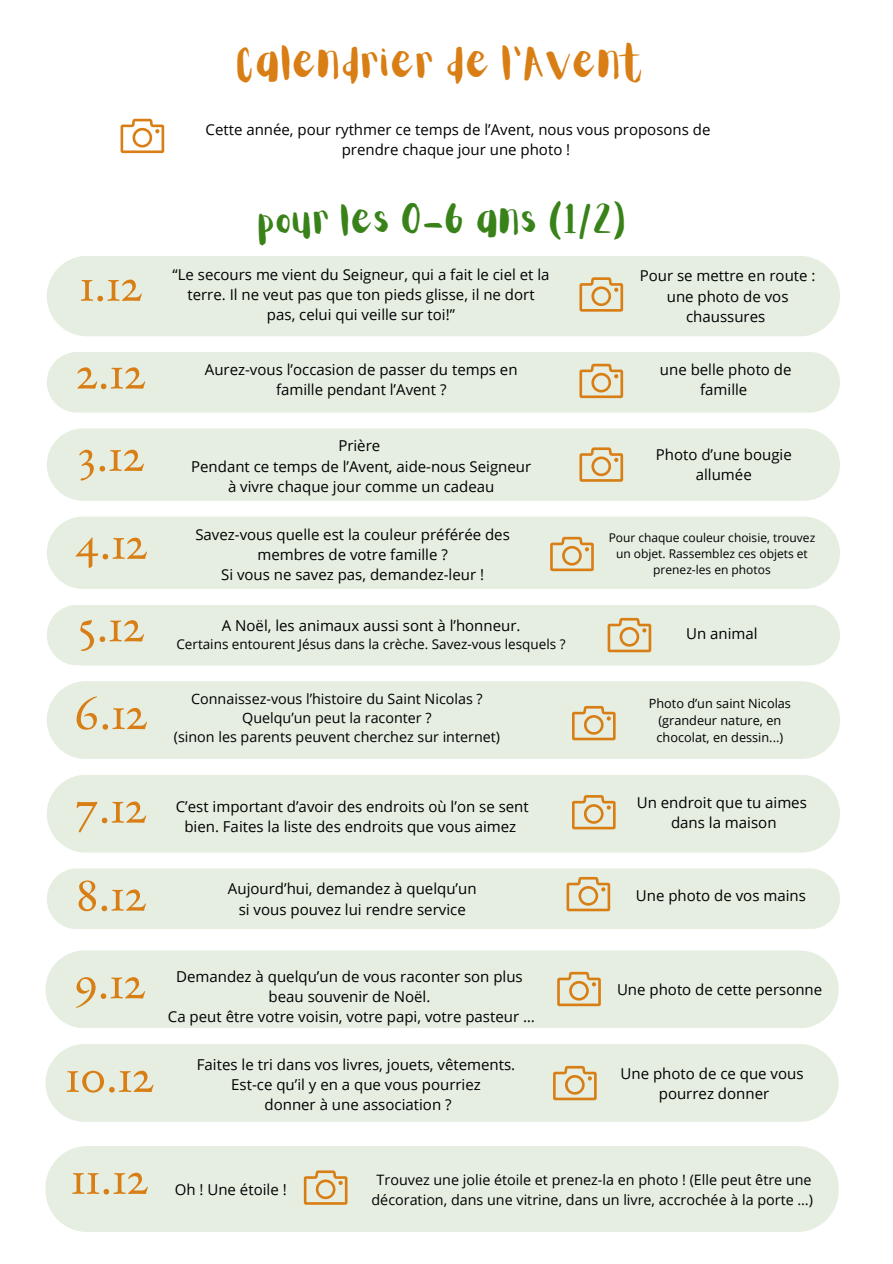
<style>
.page{position:relative;width:893px;height:1264px;background:#fff}
.page>*{position:absolute;margin:0;border:0;box-sizing:border-box;transform-origin:0 0}
.t1{font:51px "Benne";color:#d87e14}
.t2{font:37.95px "Aloja Extended";color:#d87e14}
.t3{font:34.35px "Aloja Extended";color:#39821a}
.t4{font:15px/20.2px "Open Sans";color:#000;text-align:center}
.t5{font:14.4px/19.4px "Open Sans";color:#000;text-align:center}
.t6{font:14.25px/19.4px "Open Sans";color:#000;text-align:center}
.t7{font:13.5px "Open Sans";color:#000}
.t8{font:12.75px/17.1px "Open Sans";color:#000;text-align:center}
.t9{font:12px/16px "Open Sans";color:#000;text-align:center}
</style>
<div class="page">
<div style="left:47px;top:256px;width:792px;height:80px;background:#e5eee1"></div>
<svg style="left:579px;top:277px;width:44px;height:35px;background:#e0c89b"></svg>
<div style="left:47px;top:352px;width:792px;height:60px;background:#e5eee1"></div>
<svg style="left:579px;top:364px;width:44px;height:34px"></svg>
<div style="left:47px;top:428px;width:793px;height:73px;background:#e5eee1;border-radius:36px"></div>
<svg style="left:579px;top:447px;width:44px;height:35px"></svg>
<div style="left:47px;top:516px;width:793px;height:73px;background:#e5eee1;border-radius:36px"></div>
<svg style="left:550px;top:537px;width:43px;height:34px"></svg>
<div style="left:47px;top:605px;width:792px;height:60px;background:#e5eee1"></div>
<svg style="left:607px;top:618px;width:44px;height:34px"></svg>
<div style="left:47px;top:681px;width:793px;height:78px;background:#e5eee1;border-radius:39px"></div>
<svg style="left:572px;top:706px;width:43px;height:34px"></svg>
<div style="left:47px;top:774px;width:793px;height:78px;background:#e5eee1;border-radius:39px"></div>
<svg style="left:572px;top:795px;width:43px;height:34px"></svg>
<div style="left:47px;top:868px;width:793px;height:61px;background:#e5eee1"></div>
<svg style="left:566px;top:877px;width:44px;height:34px"></svg>
<div style="left:45px;top:950px;width:793px;height:78px;background:#e5eee1;border-radius:39px"></div>
<svg style="left:557px;top:971px;width:43px;height:35px"></svg>
<div style="left:45px;top:1044px;width:793px;height:77px;background:#e5eee1;border-radius:39px"></div>
<svg style="left:553px;top:1065px;width:43px;height:35px"></svg>
<div style="left:45px;top:1146px;width:793px;height:85px;background:#e5eee1"></div>
<svg style="left:304px;top:1170px;width:43px;height:34px"></svg>
<svg style="left:120px;top:119px;width:44px;height:34px"></svg>
<p class="t2" style="left:237px;top:45px;width:409px">Calendrier de l’Avent</p>
<h3 class="t4" style="left:205px;top:119px;width:506px">Cette année, pour rythmer ce temps de l’Avent, nous vous proposons de prendre chaque jour une photo !</h3>
<h1 class="t3" style="left:259px;top:204px;width:370px">pour les 0-6 ans (1/2)</h1>
<h2 class="t1" style="left:80px;top:268px;width:64px">1.12</h2>
<h3 class="t4" style="left:172px;top:264px;width:378px">“Le secours me vient du Seigneur, qui a fait le ciel et la terre. Il ne veut pas que ton pieds glisse, il ne dort pas, celui qui veille sur toi!”</h3>
<h2 class="t4" style="left:639px;top:265px;width:177px">Pour se mettre en route : une photo de vos chaussures</h2>
<h1 class="t1" style="left:76px;top:356px;width:71px">2.12</h1>
<h3 class="t4" style="left:660px;top:359px;width:133px">une belle photo de famille</h3>
<p class="t4" style="left:205px;top:359px;width:314px">Aurez-vous l’occasion de passer du temps en famille pendant l’Avent ?</p>
<h3 class="t4" style="left:191px;top:435px;width:341px">Prière<br>Pendant ce temps de l’Avent, aide-nous Seigneur à vivre chaque jour comme un cadeau</h3>
<h3 class="t1" style="left:77px;top:438px;width:68px">3.12</h3>
<h1 class="t4" style="left:655px;top:444px;width:137px">Photo d’une bougie allumée</h1>
<h1 class="t4" style="left:195px;top:524px;width:316px">Savez-vous quelle est la couleur préférée des membres de votre famille ?<br>Si vous ne savez pas, demandez-leur !</h1>
<p class="t1" style="left:74px;top:526px;width:75px">4.12</p>
<h3 class="t9" style="left:608px;top:529px;width:208px">Pour chaque couleur choisie, trouvez un objet. Rassemblez ces objets et prenez-les en photos</h3>
<h3 class="t4" style="left:222px;top:614px;width:300px">A Noël, les animaux aussi sont à l’honneur.</h3>
<h3 class="t7" style="left:176px;top:634px;width:390px">Certains entourent Jésus dans la crèche. Savez-vous lesquels ?</h3>
<h3 class="t1" style="left:77px;top:609px;width:69px">5.12</h3>
<p class="t4" style="left:686px;top:623px;width:73px">Un animal</p>
<p class="t6" style="left:174px;top:688px;width:328px">Connaissez-vous l’histoire du Saint Nicolas ?<br>Quelqu’un peut la raconter ?<br>(sinon les parents peuvent cherchez sur internet)</p>
<h1 class="t1" style="left:74px;top:697px;width:74px">6.12</h1>
<h3 class="t8" style="left:648px;top:694px;width:144px">Photo d’un saint Nicolas (grandeur nature, en chocolat, en dessin...)</h3>
<p class="t1" style="left:75px;top:790px;width:73px">7.12</p>
<h1 class="t4" style="left:636px;top:792px;width:171px">Un endroit que tu aimes dans la maison</h1>
<h4 class="t4" style="left:176px;top:796px;width:354px">C’est important d’avoir des endroits où l’on se sent bien. Faites la liste des endroits que vous aimez</h4>
<p class="t1" style="left:75px;top:878px;width:73px">8.12</p>
<h3 class="t4" style="left:636px;top:884px;width:171px">Une photo de vos mains</h3>
<h1 class="t4" style="left:228px;top:878px;width:250px">Aujourd’hui, demandez à quelqu’un si vous pouvez lui rendre service</h1>
<h4 class="t4" style="left:168px;top:965px;width:368px">Demandez à quelqu’un de vous raconter son plus beau souvenir de Noël.<br>Ca peut être votre voisin, votre papi, votre pasteur …</h4>
<h3 class="t1" style="left:74px;top:966px;width:73px">9.12</h3>
<p class="t4" style="left:617px;top:979px;width:207px">Une photo de cette personne</p>
<p class="t4" style="left:197px;top:1053px;width:320px">Faites le tri dans vos livres, jouets, vêtements.<br>Est-ce qu’il y en a que vous pourriez<br>donner à une association ?</p>
<h1 class="t1" style="left:65px;top:1059px;width:90px">10.12</h1>
<h3 class="t4" style="left:620px;top:1062px;width:184px">Une photo de ce que vous pourrez donner</h3>
<h3 class="t1" style="left:71px;top:1161px;width:79px">11.12</h3>
<h3 class="t5" style="left:371px;top:1169px;width:443px">Trouvez une jolie étoile et prenez-la en photo ! (Elle peut être une décoration, dans une vitrine, dans un livre, accrochée à la porte …)</h3>
<p class="t4" style="left:175px;top:1179px;width:113px">Oh ! Une étoile !</p>
</div>
